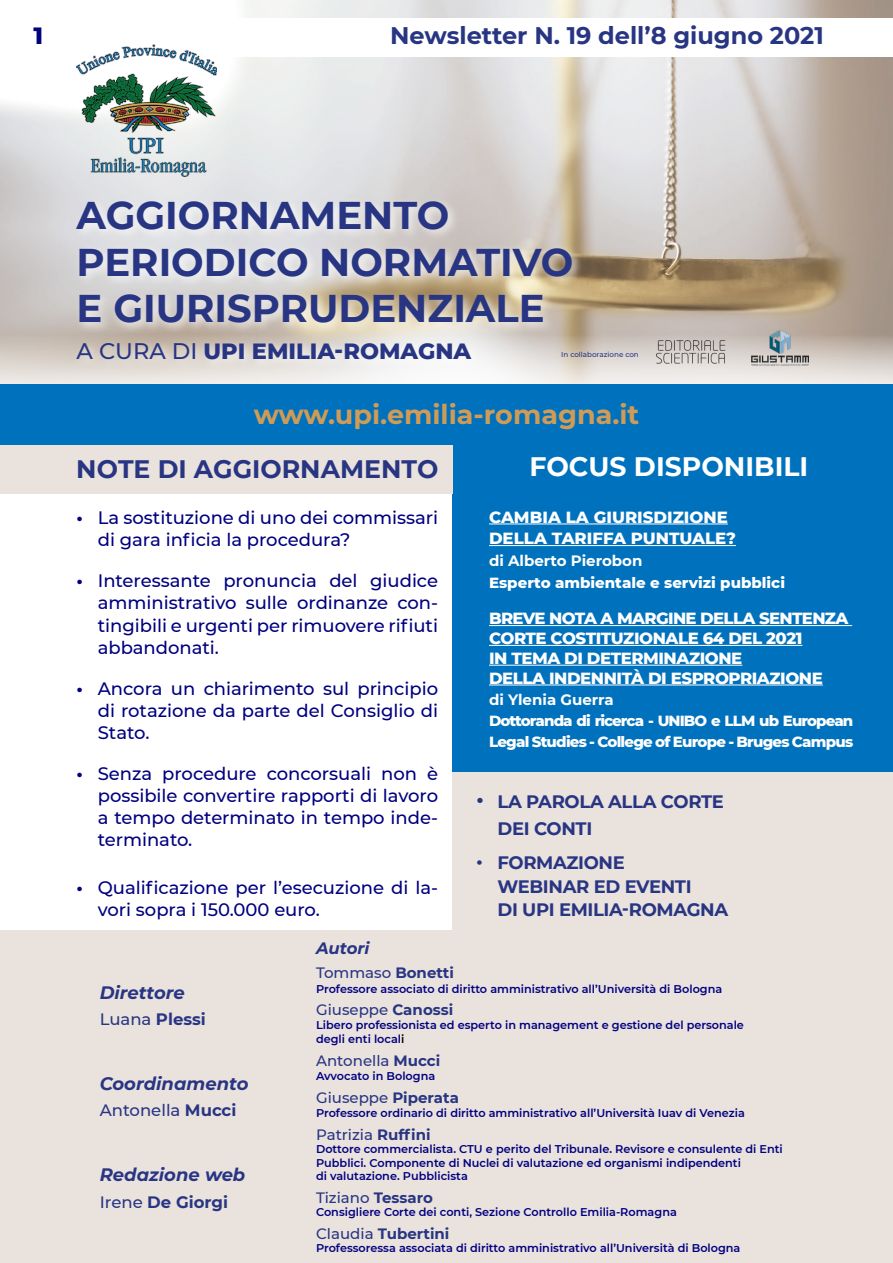
<style>
.page{position:relative;width:893px;height:1263px;background:#fff}
.page>*{position:absolute;margin:0;border:0;box-sizing:border-box;transform-origin:0 0}
.t1{font:700 38.55px/46.3px "Montserrat";color:#283583}
.t2{font:700 27px "Montserrat";color:#cf9b56}
.t3{font:700 26.7px "Montserrat";color:#fff}
.t4{font:700 25.2px "Montserrat";color:#283583}
.t5{font:700 24px "Montserrat";color:#283583}
.t6{font:800 24px "Montserrat";color:#000080}
.t7{font:800 22.5px "Montserrat";color:#283583}
.t8{font:500 18px/22.2px "Montserrat";color:#000080;text-align:justify}
.t9{font:700 18px/23.7px "Montserrat";letter-spacing:-.02em;color:#283583}
.t10{font:italic 700 18px "Montserrat";color:#283583}
.t11{font:800 16.5px/19.8px "Montserrat";letter-spacing:-.025em;color:#fff}
.t12{font:800 16.5px/21.6px "Montserrat";color:#fff}
.t13{font:700 16.5px "Montserrat";color:#283583}
.t14{font:500 16.5px "Montserrat";color:#283583}
.t15{font:italic 700 16.5px "Montserrat";letter-spacing:-.005em;color:#283583}
.t16{font:500 15px "Montserrat";color:#283583}
.t17{font:800 15px/21px "Montserrat";letter-spacing:-.05em;color:#fff}
.t18{font:800 15px "Montserrat";color:#fff}
.t19{font:700 15px "Montserrat";color:#fff}
.t20{font:700 15px "Montserrat";color:#283583}
.t21{font:600 11.25px/13.5px "Montserrat";color:#000080}
.t22{font:500 7.2px "Montserrat";color:#283583}
.s1{font-weight:500}
.s2{font-weight:700}
.s3{font-size:21px}
.s4{color:#000}
</style>
<div class="page">
<div style="left:453px;top:480px;width:440px;height:453px;background:#eae2dd"></div>
<div style="left:453px;top:443px;width:440px;height:329px;background:#0071bd"></div>
<img style="left:0;top:0;width:893px;height:384px">
<div style="left:0;top:444px;width:453px;height:49px;background:#eae2dd"></div>
<img style="left:751px;top:330px;width:57px;height:36px">
<div style="left:72px;top:196px;width:511px;height:174px;background:#fff;opacity:.75"></div>
<img style="left:656px;top:340px;width:70px;height:26px">
<div style="left:0;top:18px;width:893px;height:38px;background:#fff"></div>
<img style="left:77px;top:44px;width:140px;height:132px">
<div style="left:295px;top:930px;width:598px;height:333px;background:#eae2dd"></div>
<div style="left:0;top:930px;width:295px;height:333px;background:#eae2dd"></div>
<div style="left:0;top:384px;width:893px;height:61px;background:#0071bd"></div>
<hr style="left:489px;top:523px;width:239px;height:1px;background:#fff">
<hr style="left:489px;top:545px;width:247px;height:1px;background:#fff">
<hr style="left:489px;top:625px;width:363px;height:1px;background:#fff">
<hr style="left:489px;top:645px;width:313px;height:1px;background:#fff">
<hr style="left:489px;top:665px;width:253px;height:1px;background:#fff">
<hr style="left:489px;top:684px;width:334px;height:1px;background:#fff">
<h3 class="t6" style="left:33px;top:18px;width:11px">1</h3>
<h3 class="t5" style="left:390px;top:19px;width:435px">Newsletter N. 19 dell’8 giugno 2021</h3>
<h1 class="t1" style="left:77px;top:190px;width:498px">AGGIORNAMENTO<br>PERIODICO NORMATIVO<br>E GIURISPRUDENZIALE</h1>
<h3 class="t7" style="left:77px;top:334px;width:396px"><span class="s1">A CURA DI</span> UPI EMILIA-ROMAGNA</h3>
<p class="t22" style="left:561px;top:349px;width:79px">In collaborazione con</p>
<h2 class="t2" style="left:254px;top:395px;width:387px">www.upi.emilia-romagna.it</h2>
<h3 class="t4" style="left:76px;top:451px;width:363px">NOTE DI AGGIORNAMENTO</h3>
<h3 class="t3" style="left:529px;top:448px;width:280px">FOCUS DISPONIBILI</h3>
<h3 class="t8" style="left:98px;top:506px;width:342px;text-indent:-21px"><span class="s2">•</span> La sostituzione di uno dei commissari di gara inficia la procedura?</h3>
<h3 class="t8" style="left:98px;top:569px;width:342px;text-indent:-21px"><span class="s2">•</span> Interessante pronuncia del giudice amministrativo sulle ordinanze con&shy;tingibili e urgenti per rimuovere rifiuti abbandonati.</h3>
<h3 class="t8" style="left:98px;top:676px;width:342px;text-indent:-21px"><span class="s2">•</span> Ancora un chiarimento sul principio di rotazione da parte del Consiglio di Stato.</h3>
<h3 class="t8" style="left:98px;top:762px;width:342px;text-indent:-21px"><span class="s2">•</span> Senza procedure concorsuali non è possibile convertire rapporti di lavoro a tempo determinato in tempo inde&shy;terminato.</h3>
<h3 class="t8" style="left:98px;top:876px;width:342px;text-indent:-21px"><span class="s2">•</span> Qualificazione per l’esecuzione di la&shy;vori sopra i 150.000 euro.</h3>
<h3 class="t12" style="left:489px;top:505px;width:249px">CAMBIA LA GIURISDIZIONE<br>DELLA TARIFFA PUNTUALE?</h3>
<h3 class="t19" style="left:489px;top:550px;width:155px">di Alberto Pierobon</h3>
<h3 class="t18" style="left:489px;top:571px;width:297px">Esperto ambientale e servizi pubblici</h3>
<h3 class="t11" style="left:489px;top:608px;width:361px">BREVE NOTA A MARGINE DELLA SENTENZA<br>CORTE COSTITUZIONALE 64 DEL 2021<br>IN TEMA DI DETERMINAZIONE<br>DELLA INDENNITÀ DI ESPROPRIAZIONE</h3>
<h3 class="t19" style="left:489px;top:689px;width:126px">di Ylenia Guerra</h3>
<h3 class="t17" style="left:489px;top:710px;width:366px">Dottoranda di ricerca - UNIBO e LLM ub European<br>Legal Studies - College of Europe - Bruges Campus</h3>
<h3 class="t9" style="left:497px;top:788px;width:228px;line-height:26.1px;text-indent:-21px"><span class="s3">•</span> LA PAROLA ALLA CORTE<br>DEI CONTI</h3>
<h3 class="t9" style="left:497px;top:850px;width:232px;text-indent:-21px">• FORMAZIONE<br>WEBINAR ED EVENTI<br>DI UPI EMILIA-ROMAGNA</h3>
<h3 class="t10" style="left:100px;top:979px;width:86px">Direttore</h3>
<h3 class="t13" style="left:100px;top:1007px;width:108px"><span class="s1">Luana</span> Plessi</h3>
<h3 class="t10" style="left:100px;top:1070px;width:150px">Coordinamento</h3>
<h3 class="t14" style="left:100px;top:1099px;width:138px">Antonella <span class="s2">Mucci</span></h3>
<h3 class="t10" style="left:100px;top:1162px;width:147px">Redazione web</h3>
<h3 class="t13" style="left:100px;top:1190px;width:130px"><span class="s1">Irene</span> De Giorgi</h3>
<h3 class="t15" style="left:316px;top:936px;width:55px">Autori</h3>
<h3 class="t16" style="left:316px;top:963px;width:139px">Tommaso <span class="s2">Bonetti</span></h3>
<p class="t21" style="left:316px;top:982px;width:408px">Professore associato di diritto amministrativo all’Università di Bologna</p>
<h3 class="t16" style="left:316px;top:1000px;width:139px">Giuseppe <span class="s2">Canossi</span></h3>
<p class="t21" style="left:316px;top:1017px;width:429px;line-height:14.4px">Libero professionista ed esperto in management e gestione del personale degli enti local<span class="s4">i</span></p>
<h3 class="t16" style="left:316px;top:1050px;width:126px">Antonella <span class="s2">Mucci</span></h3>
<p class="t21" style="left:316px;top:1069px;width:121px">Avvocato in Bologna</p>
<h3 class="t16" style="left:316px;top:1087px;width:144px">Giuseppe <span class="s2">Piperata</span></h3>
<p class="t21" style="left:316px;top:1106px;width:430px">Professore ordinario di diritto amministrativo all’Università Iuav di Venezia</p>
<h3 class="t16" style="left:316px;top:1124px;width:116px">Patrizia <span class="s2">Ruffini</span></h3>
<p class="t21" style="left:316px;top:1142px;width:468px">Dottore commercialista. CTU e perito del Tribunale. Revisore e consulente di Enti<br>Pubblici. Componente di Nuclei di valutazione ed organismi indipendenti<br>di valutazione. Pubblicista</p>
<h3 class="t16" style="left:316px;top:1187px;width:118px">Tiziano <span class="s2">Tessaro</span></h3>
<p class="t21" style="left:316px;top:1205px;width:362px">Consigliere Corte dei conti, Sezione Controllo Emilia-Romagna</p>
<h3 class="t20" style="left:316px;top:1223px;width:135px"><span class="s1">Claudia</span> Tubertini</h3>
<p class="t21" style="left:316px;top:1241px;width:426px">Professoressa associata di diritto amministrativo all’Università di Bologna</p>
</div>
